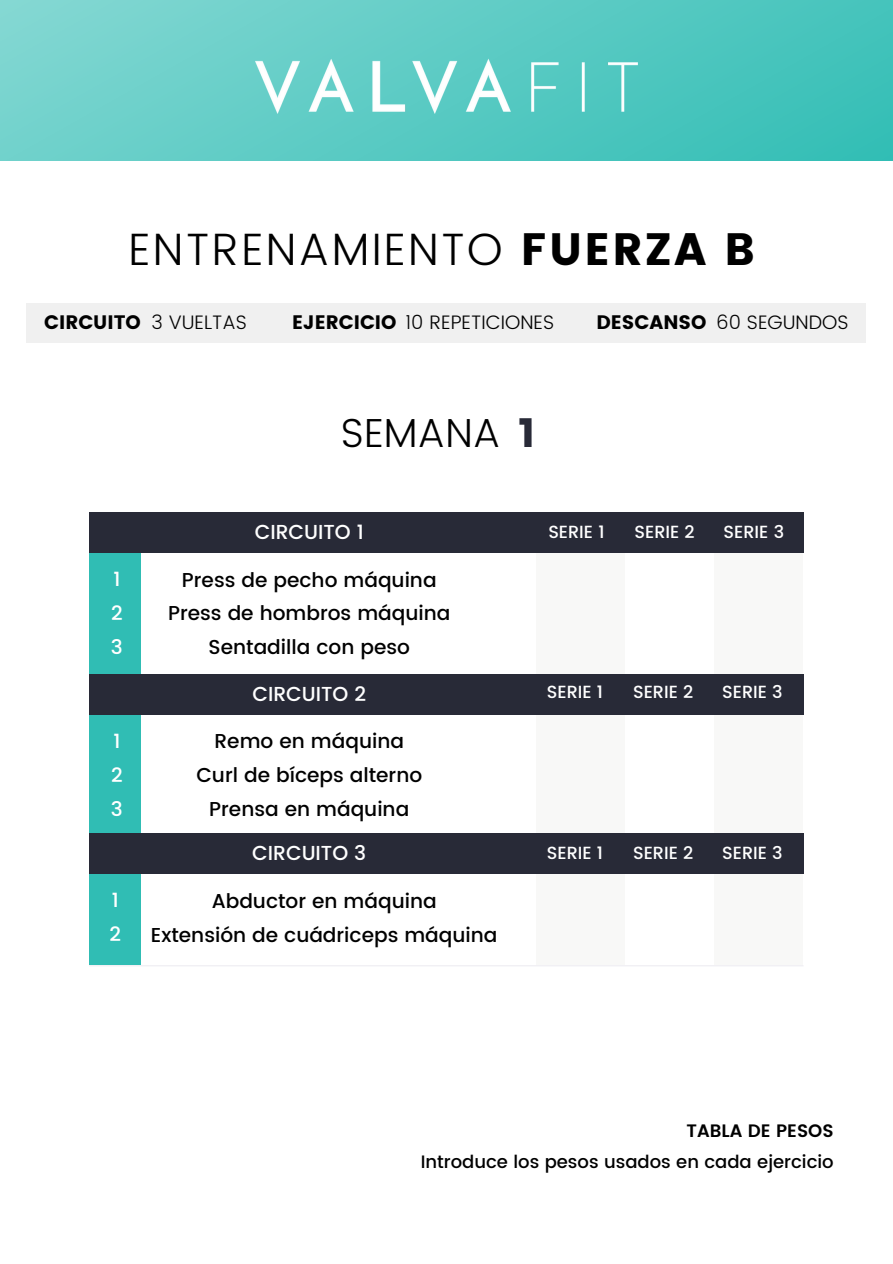
<style>
.page{position:relative;width:893px;height:1264px;background:#fff}
.page>*{position:absolute;margin:0;border:0;box-sizing:border-box;transform-origin:0 0}
.t1{font:300 45.3px "Poppins";letter-spacing:.05em;color:#000}
.t2{font:300 40.5px "Poppins";color:#000}
.t3{font:500 20.25px "Poppins";color:#fff}
.t4{font:500 20.1px/33.8px "Poppins";color:#000;text-align:center}
.t5{font:500 20.1px/33.9px "Poppins";color:#fff}
.t6{font:300 19.5px "Poppins";color:#000}
.t7{font:19.5px "Poppins";color:#000}
.t8{font:500 18px "Poppins";color:#000}
.t9{font:600 18px "Poppins";color:#000}
.t10{font:500 17.55px "Poppins";color:#fff}
.s1{font-weight:400}
.s2{font-weight:300}
.s3{font-weight:400;color:#282a37}
</style>
<div class="page">
<div style="left:1px;top:0;width:891px;height:161px;background:linear-gradient(to right,#7cd5d0,#3cc1b9)"></div>
<img style="left:115px;top:44px;width:662px;height:91px">
<div style="left:26px;top:303px;width:840px;height:40px;background:#f0f0f0"></div>
<div style="left:414px;top:512px;width:389px;height:41px;background:#282a37"></div>
<div style="left:89px;top:512px;width:446px;height:41px;background:#282a37"></div>
<div style="left:714px;top:553px;width:89px;height:411px;background:#f8f8f7"></div>
<div style="left:89px;top:553px;width:52px;height:411px;background:#30bdb4"></div>
<div style="left:536px;top:553px;width:89px;height:411px;background:#f8f8f7"></div>
<div style="left:414px;top:674px;width:389px;height:40px;background:#282a37"></div>
<div style="left:89px;top:674px;width:446px;height:40px;background:#282a37"></div>
<div style="left:414px;top:833px;width:389px;height:41px;background:#282a37"></div>
<div style="left:89px;top:833px;width:446px;height:41px;background:#282a37"></div>
<hr style="left:89px;top:965px;width:714px;height:1px;background:#edecf1">
<h1 class="t1" style="left:129px;top:222px;width:627px">ENTRENAMIENTO <span class="s1">FUERZA B</span></h1>
<p class="t7" style="left:44px;top:310px;width:204px">CIRCUITO <span class="s2">3 VUELTAS</span></p>
<p class="t6" style="left:292px;top:310px;width:264px"><span class="s1">EJERCICIO</span> 10 REPETICIONES</p>
<p class="t6" style="left:596px;top:310px;width:253px"><span class="s1">DESCANSO</span> 60 SEGUNDOS</p>
<h2 class="t2" style="left:341px;top:409px;width:196px">SEMANA <span class="s3">1</span></h2>
<p class="t5" style="left:111px;top:562px;width:13px">1<br>2<br>3</p>
<p class="t5" style="left:111px;top:724px;width:13px">1<br>2<br>3</p>
<p class="t5" style="left:109px;top:883px;width:13px">1<br>2</p>
<p class="t3" style="left:255px;top:520px;width:111px">CIRCUITO 1</p>
<p class="t10" style="left:548px;top:521px;width:58px">SERIE 1</p>
<p class="t10" style="left:634px;top:521px;width:62px">SERIE 2</p>
<p class="t10" style="left:723px;top:521px;width:62px">SERIE 3</p>
<p class="t4" style="left:168px;top:562px;width:284px">Press de pecho máquina<br>Press de hombros máquina<br>Sentadilla con peso</p>
<p class="t3" style="left:252px;top:681px;width:115px">CIRCUITO 2</p>
<p class="t4" style="left:196px;top:724px;width:227px">Remo en máquina<br>Curl de bíceps alterno<br>Prensa en máquina</p>
<p class="t3" style="left:252px;top:841px;width:115px">CIRCUITO 3</p>
<p class="t4" style="left:151px;top:884px;width:348px">Abductor en máquina<br>Extensión de cuádriceps máquina</p>
<p class="t10" style="left:547px;top:681px;width:58px">SERIE 1</p>
<p class="t10" style="left:633px;top:681px;width:62px">SERIE 2</p>
<p class="t10" style="left:722px;top:681px;width:62px">SERIE 3</p>
<p class="t10" style="left:547px;top:842px;width:58px">SERIE 1</p>
<p class="t10" style="left:633px;top:842px;width:62px">SERIE 2</p>
<p class="t10" style="left:722px;top:842px;width:62px">SERIE 3</p>
<p class="t9" style="left:686px;top:1120px;width:148px">TABLA DE PESOS</p>
<p class="t8" style="left:420px;top:1150px;width:414px">Introduce los pesos usados en cada ejercicio</p>
</div>
